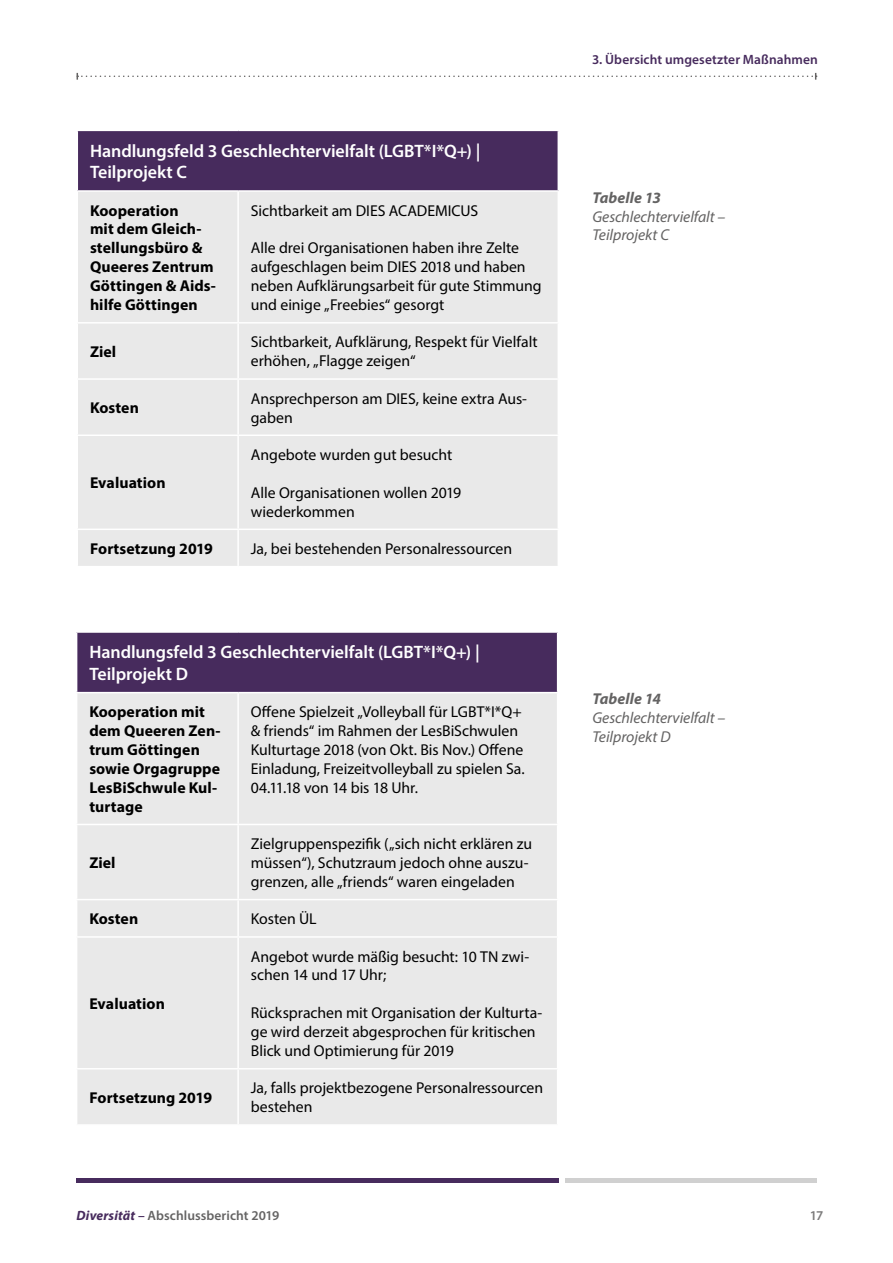
<style>
.page{position:relative;width:893px;height:1263px;background:#fff}
.page>*{position:absolute;margin:0;border:0;box-sizing:border-box;transform-origin:0 0}
.t1{font:600 18px/21.6px "Myriad Pro";letter-spacing:-.005em;color:#fff}
.t2{font:15.75px/18.9px "Myriad Pro";color:#000}
.t3{font:700 15.75px/18.9px "Myriad Pro";letter-spacing:.005em;color:#000}
.t4{font:italic 15.75px/18.9px "Myriad Pro";letter-spacing:-.005em;color:#646363}
.t5{font:italic 700 15.75px "Myriad Pro";letter-spacing:.005em;color:#646363}
.t6{font:600 13.5px "Myriad Pro";letter-spacing:.005em;color:#646363}
.t7{font:600 13.5px "Myriad Pro";letter-spacing:.01em;color:#472b5d}
.t8{font:600 13.5px "Myriad Pro";color:#7c7b7b}
.s1{font-weight:700;font-style:italic;color:#472b5d}
.s2{color:#472b5d}
</style>
<div class="page">
<svg style="left:77px;top:73px;width:740px;height:7px"></svg>
<hr style="left:77px;top:1178px;width:482px;height:4px;background:#472b5d">
<hr style="left:565px;top:1178px;width:251px;height:4px;background:#d0d0d0">
<div style="left:77px;top:130px;width:481px;height:61px;background:#472b5d"></div>
<div style="left:78px;top:192px;width:480px;height:374px;background:#e9e9e9"></div>
<hr style="left:77px;top:130px;width:161px;height:1px;background:#fff">
<hr style="left:77px;top:131px;width:1px;height:59px;background:#fff">
<hr style="left:238px;top:130px;width:321px;height:1px;background:#fff">
<hr style="left:77px;top:190px;width:161px;height:2px;background:#fff">
<hr style="left:238px;top:190px;width:321px;height:2px;background:#fff">
<hr style="left:237px;top:192px;width:2px;height:130px;background:#fff">
<hr style="left:77px;top:322px;width:161px;height:2px;background:#fff">
<hr style="left:238px;top:322px;width:321px;height:2px;background:#fff">
<hr style="left:237px;top:324px;width:2px;height:54px;background:#fff">
<hr style="left:77px;top:378px;width:161px;height:2px;background:#fff">
<hr style="left:238px;top:378px;width:321px;height:2px;background:#fff">
<hr style="left:237px;top:380px;width:2px;height:54px;background:#fff">
<hr style="left:77px;top:434px;width:161px;height:2px;background:#fff">
<hr style="left:238px;top:434px;width:321px;height:2px;background:#fff">
<hr style="left:237px;top:436px;width:2px;height:93px;background:#fff">
<hr style="left:77px;top:529px;width:161px;height:1px;background:#fff">
<hr style="left:238px;top:529px;width:321px;height:1px;background:#fff">
<hr style="left:237px;top:530px;width:2px;height:36px;background:#fff">
<div style="left:77px;top:632px;width:481px;height:61px;background:#472b5d"></div>
<div style="left:77px;top:693px;width:480px;height:431px;background:#e9e9e9"></div>
<hr style="left:76px;top:631px;width:162px;height:2px;background:#fff">
<hr style="left:238px;top:631px;width:320px;height:2px;background:#fff">
<hr style="left:557px;top:633px;width:1px;height:59px;background:#fff">
<hr style="left:76px;top:692px;width:162px;height:1px;background:#fff">
<hr style="left:238px;top:692px;width:320px;height:1px;background:#fff">
<hr style="left:237px;top:693px;width:2px;height:131px;background:#fff">
<hr style="left:76px;top:824px;width:162px;height:1px;background:#fff">
<hr style="left:238px;top:824px;width:320px;height:1px;background:#fff">
<hr style="left:237px;top:825px;width:2px;height:74px;background:#fff">
<hr style="left:76px;top:899px;width:162px;height:1px;background:#fff">
<hr style="left:238px;top:899px;width:320px;height:1px;background:#fff">
<hr style="left:237px;top:900px;width:2px;height:36px;background:#fff">
<hr style="left:76px;top:936px;width:162px;height:2px;background:#fff">
<hr style="left:238px;top:936px;width:320px;height:2px;background:#fff">
<hr style="left:237px;top:938px;width:2px;height:130px;background:#fff">
<hr style="left:76px;top:1068px;width:162px;height:1px;background:#fff">
<hr style="left:238px;top:1068px;width:320px;height:1px;background:#fff">
<hr style="left:237px;top:1069px;width:2px;height:55px;background:#fff">
<p class="t1" style="left:90px;top:139px;width:392px">Handlungsfeld 3 Geschlechtervielfalt (LGBT*I*Q+) |<br>Teilprojekt C</p>
<p class="t3" style="left:90px;top:200px;width:127px">Kooperation<br>mit dem Gleich&shy;stellungsbüro &amp;<br>Queeres Zentrum<br>Göttingen &amp; Aids&shy;hilfe Göttingen</p>
<p class="t2" style="left:251px;top:201px;width:229px">Sichtbarkeit am DIES ACADEMICUS</p>
<p class="t2" style="left:251px;top:238px;width:292px">Alle drei Organisationen haben ihre Zelte aufgeschlagen beim DIES 2018 und haben neben Aufklärungsarbeit für gute Stimmung und einige „Freebies“ gesorgt</p>
<p class="t3" style="left:90px;top:342px;width:28px">Ziel</p>
<p class="t2" style="left:251px;top:332px;width:288px">Sichtbarkeit, Aufklärung, Respekt für Vielfalt erhöhen, „Flagge zeigen“</p>
<p class="t3" style="left:90px;top:398px;width:50px">Kosten</p>
<p class="t2" style="left:251px;top:389px;width:278px">Ansprechperson am DIES, keine extra Aus&shy;gaben</p>
<p class="t3" style="left:90px;top:473px;width:77px">Evaluation</p>
<p class="t2" style="left:251px;top:445px;width:203px">Angebote wurden gut besucht</p>
<p class="t2" style="left:251px;top:483px;width:212px">Alle Organisationen wollen 2019 wiederkommen</p>
<p class="t3" style="left:90px;top:539px;width:124px">Fortsetzung 2019</p>
<p class="t2" style="left:251px;top:539px;width:263px">Ja, bei bestehenden Personalressourcen</p>
<p class="t1" style="left:89px;top:641px;width:392px">Handlungsfeld 3 Geschlechtervielfalt (LGBT*I*Q+) |<br>Teilprojekt D</p>
<p class="t3" style="left:89px;top:702px;width:133px">Kooperation mit dem Queeren Zen&shy;trum Göttingen sowie Orgagruppe<br>LesBiSchwule Kul&shy;turtage</p>
<p class="t2" style="left:251px;top:702px;width:275px">Offene Spielzeit „Volleyball für LGBT*I*Q+ &amp; friends“ im Rahmen der LesBiSchwulen Kulturtage 2018 (von Okt. Bis Nov.) Offene Einladung, Freizeitvolleyball zu spielen Sa.<br>04.11.18 von 14 bis 18 Uhr.</p>
<p class="t3" style="left:89px;top:853px;width:28px">Ziel</p>
<p class="t2" style="left:251px;top:834px;width:283px">Zielgruppenspezifik („sich nicht erklären zu müssen“), Schutzraum jedoch ohne auszu&shy;grenzen, alle „friends“ waren eingeladen</p>
<p class="t3" style="left:89px;top:909px;width:50px">Kosten</p>
<p class="t2" style="left:251px;top:909px;width:67px">Kosten ÜL</p>
<p class="t3" style="left:89px;top:993px;width:77px">Evaluation</p>
<p class="t2" style="left:251px;top:946px;width:280px">Angebot wurde mäßig besucht: 10 TN zwi&shy;schen 14 und 17 Uhr;</p>
<p class="t2" style="left:251px;top:1003px;width:293px">Rücksprachen mit Organisation der Kulturta&shy;ge wird derzeit abgesprochen für kritischen<br>Blick und Optimierung für 2019</p>
<p class="t3" style="left:89px;top:1087px;width:124px">Fortsetzung 2019</p>
<p class="t2" style="left:251px;top:1078px;width:294px">Ja, falls projektbezogene Personalressourcen bestehen</p>
<p class="t7" style="left:592px;top:51px;width:227px">3. Übersicht umgesetzter Maßnahmen</p>
<p class="t5" style="left:592px;top:187px;width:70px">Tabelle 13</p>
<p class="t4" style="left:592px;top:207px;width:134px">Geschlechtervielfalt –<br>Teilprojekt C</p>
<p class="t5" style="left:592px;top:688px;width:70px">Tabelle 14</p>
<p class="t4" style="left:592px;top:708px;width:134px">Geschlechtervielfalt –<br>Teilprojekt D</p>
<p class="t6" style="left:77px;top:1207px;width:204px"><span class="s1">Diversität</span> <span class="s2">–</span> Abschlussbericht 2019</p>
<p class="t8" style="left:810px;top:1207px;width:15px">17</p>
</div>
